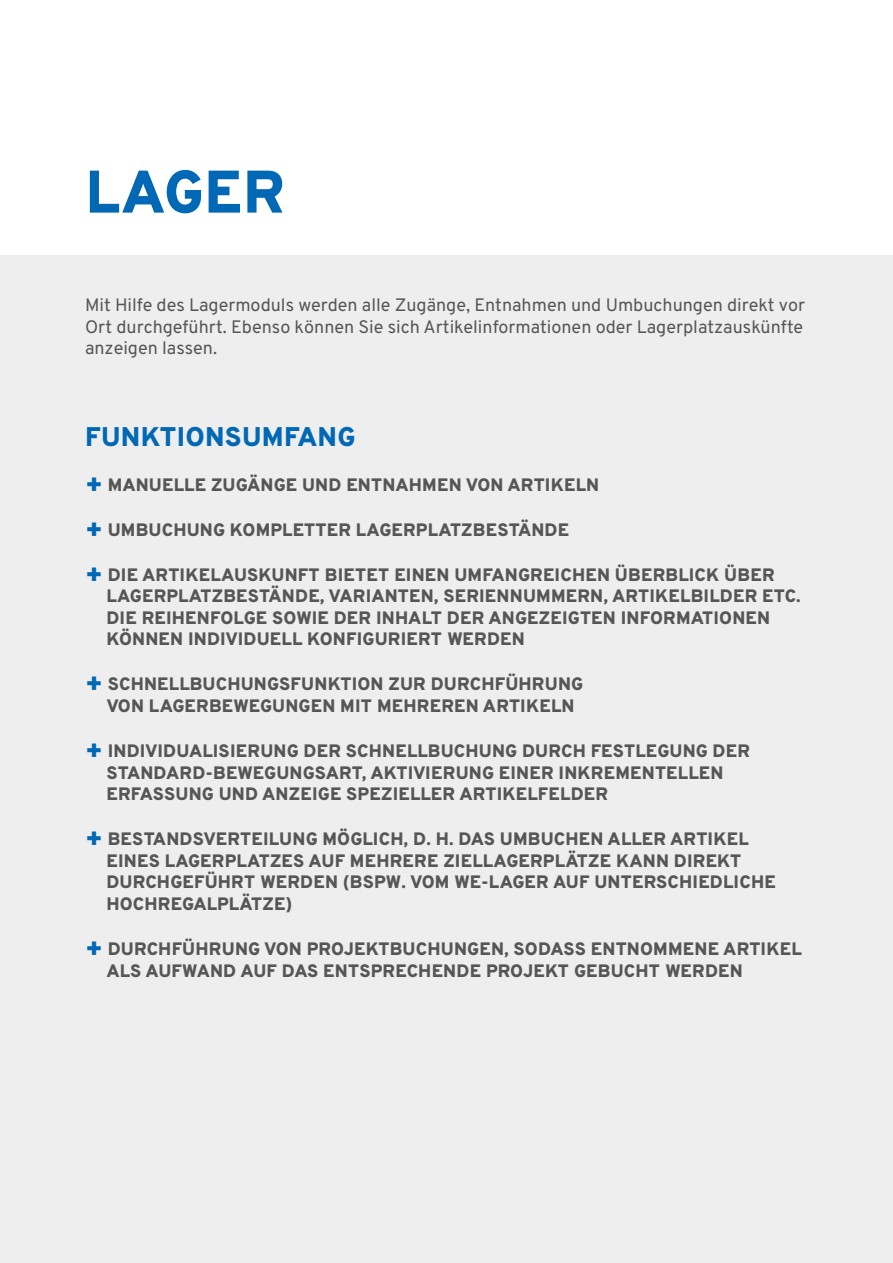
<style>
.page{position:relative;width:893px;height:1263px;background:#fff}
.page>*{position:absolute;margin:0;border:0;box-sizing:border-box;transform-origin:0 0}
.t1{font:800 60px "Overpass";letter-spacing:.01em;color:#0068b4}
.t2{font:800 27px "Overpass";letter-spacing:.01em;color:#0068b4}
.t3{font:800 18px/21.6px "Overpass";letter-spacing:.01em;color:#565655}
.t4{font:18px/21.6px "Overpass";color:#565655;text-align:justify}
.s1{font-size:28.5px;color:#0068b4}
</style>
<div class="page">
<div style="left:0;top:255px;width:893px;height:1008px;background:#eee"></div>
<h1 class="t1" style="left:85px;top:149px;width:201px">LAGER</h1>
<p class="t4" style="left:85px;top:294px;width:722px">Mit Hilfe des Lagermoduls werden alle Zugänge, Entnahmen und Umbuchungen direkt vor Ort durchgeführt. Ebenso können Sie sich Artikelinformationen oder Lagerplatzauskünfte anzeigen lassen.</p>
<h2 class="t2" style="left:85px;top:417px;width:272px">FUNKTIONSUMFANG</h2>
<p class="t3" style="left:85px;top:473px;width:516px"><span class="s1">+</span> MANUELLE ZUGÄNGE UND ENTNAHMEN VON ARTIKELN</p>
<p class="t3" style="left:85px;top:518px;width:486px"><span class="s1">+</span> UMBUCHUNG KOMPLETTER LAGERPLATZBESTÄNDE</p>
<p class="t3" style="left:106px;top:563px;width:696px;text-indent:-21px"><span class="s1">+</span> DIE ARTIKELAUSKUNFT BIETET EINEN UMFANGREICHEN ÜBERBLICK ÜBER LAGERPLATZBESTÄNDE, VARIANTEN, SERIENNUMMERN, ARTIKELBILDER ETC.<br>DIE REIHENFOLGE SOWIE DER INHALT DER ANGEZEIGTEN INFORMATIONEN KÖNNEN INDIVIDUELL KONFIGURIERT WERDEN</p>
<p class="t3" style="left:106px;top:673px;width:478px;text-indent:-21px"><span class="s1">+</span> SCHNELLBUCHUNGSFUNKTION ZUR DURCHFÜHRUNG<br>VON LAGERBEWEGUNGEN MIT MEHREREN ARTIKELN</p>
<p class="t3" style="left:106px;top:740px;width:645px;text-indent:-21px"><span class="s1">+</span> INDIVIDUALISIERUNG DER SCHNELLBUCHUNG DURCH FESTLEGUNG DER<br>STANDARD-BEWEGUNGSART, AKTIVIERUNG EINER INKREMENTELLEN<br>ERFASSUNG UND ANZEIGE SPEZIELLER ARTIKELFELDER</p>
<p class="t3" style="left:106px;top:828px;width:671px;text-indent:-21px"><span class="s1">+</span> BESTANDSVERTEILUNG MÖGLICH, D. H. DAS UMBUCHEN ALLER ARTIKEL EINES LAGERPLATZES AUF MEHRERE ZIELLAGERPLÄTZE KANN DIREKT DURCHGEFÜHRT WERDEN (BSPW. VOM WE-LAGER AUF UNTERSCHIEDLICHE HOCHREGALPLÄTZE)</p>
<p class="t3" style="left:106px;top:938px;width:697px;text-indent:-21px"><span class="s1">+</span> DURCHFÜHRUNG VON PROJEKTBUCHUNGEN, SODASS ENTNOMMENE ARTIKEL<br>ALS AUFWAND AUF DAS ENTSPRECHENDE PROJEKT GEBUCHT WERDEN</p>
</div>
